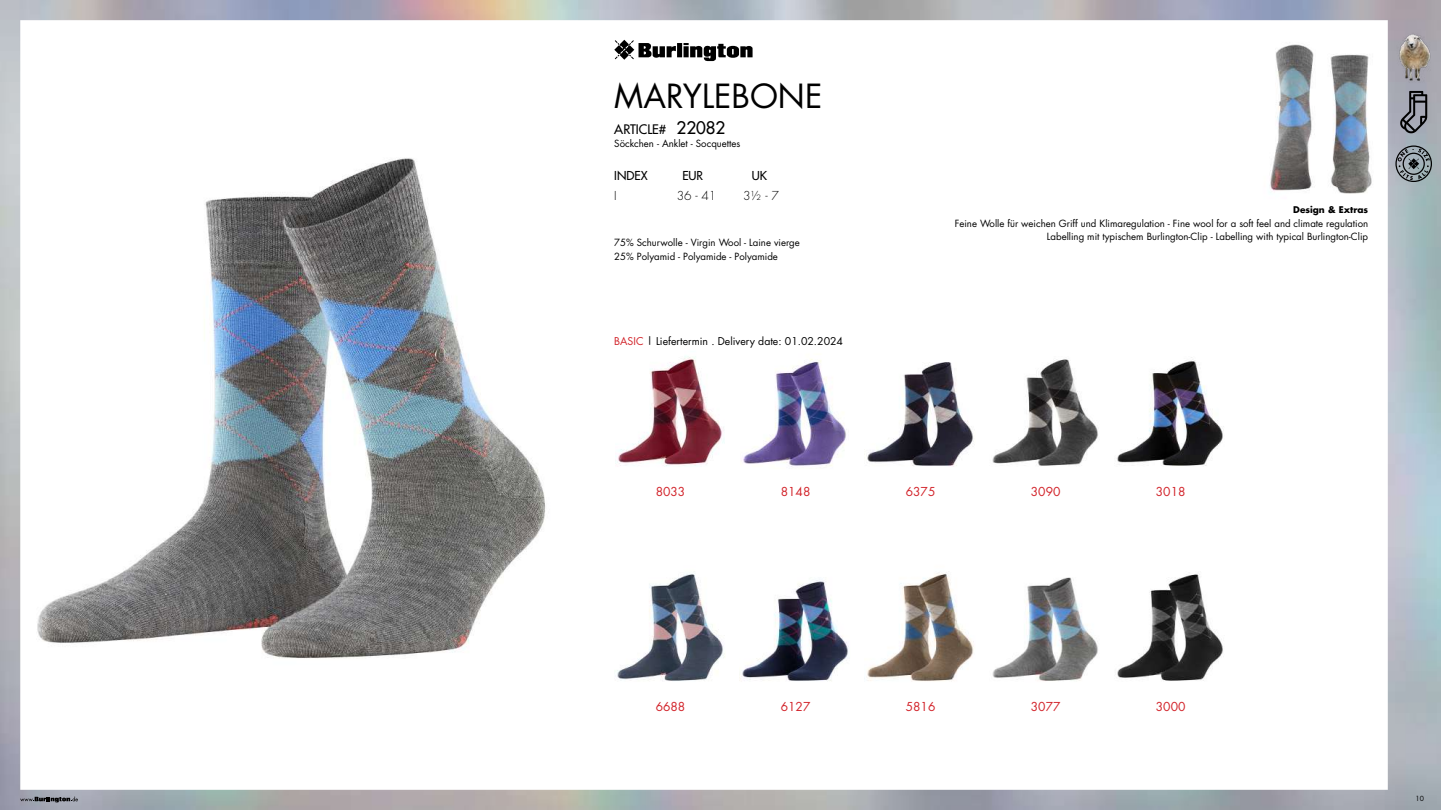
<style>
.page{position:relative;width:1441px;height:810px;background:#fff}
.page>*{position:absolute;margin:0;border:0;box-sizing:border-box;transform-origin:0 0}
.t1{font:32.4px "Futura Std";color:#000}
.t2{font:12.9px "Futura";color:#000}
.t3{font:12px "Futura Std";color:#d2232a}
.t4{font:12px "Futura";color:#000}
.t5{font:300 12px "Futura Std";color:#000}
.t6{font:10.5px "Futura Std";color:#000}
.t7{font:9.6px/13.5px "Futura Std";color:#000}
.t8{font:700 9px "Futura";color:#000}
.t9{font:6.9px "Futura Std";color:#000}
.s1{font-size:16.8px}
.s2{color:#d2232a}
.s3{font-size:8.7px}
</style>
<div class="page">
<img style="left:0;top:0;width:1440px;height:810px">
<svg style="left:20px;top:797px;width:58px;height:5px"></svg>
<img style="left:1396px;top:32px;width:36px;height:54px">
<div style="left:1395px;top:146px;width:36px;height:36px;border:1px solid #000;border-radius:50%"></div>
<svg style="left:1397px;top:148px;width:32px;height:32px"></svg>
<svg style="left:1399px;top:91px;width:27px;height:42px"></svg>
<img style="left:615px;top:340px;width:109px;height:131px">
<img style="left:740px;top:342px;width:108px;height:130px">
<img style="left:614px;top:555px;width:111px;height:132px">
<img style="left:739px;top:555px;width:111px;height:132px">
<img style="left:864px;top:339px;width:111px;height:133px">
<img style="left:864px;top:555px;width:111px;height:132px">
<img style="left:989px;top:555px;width:111px;height:132px">
<img style="left:989px;top:339px;width:111px;height:133px">
<img style="left:1114px;top:339px;width:111px;height:133px">
<img style="left:1114px;top:555px;width:111px;height:132px">
<svg style="left:614px;top:40px;width:138px;height:21px"></svg>
<h1 class="t1" style="left:614px;top:76px;width:209px">MARYLEBONE</h1>
<h2 class="t2" style="left:614px;top:121px;width:113px">ARTICLE# <span class="s1">22082</span></h2>
<p class="t7" style="left:614px;top:137px;width:127px">Söckchen - Anklet - Socquettes</p>
<p class="t4" style="left:614px;top:168px;width:35px">INDEX</p>
<p class="t4" style="left:682px;top:168px;width:22px">EUR</p>
<p class="t4" style="left:751px;top:168px;width:17px">UK</p>
<p class="t5" style="left:614px;top:188px;width:4px">I</p>
<p class="t5" style="left:676px;top:188px;width:41px">36 - 41</p>
<p class="t5" style="left:743px;top:188px;width:37px">3½ - 7</p>
<p class="t7" style="left:614px;top:236px;width:187px">75% Schurwolle - Virgin Wool - Laine vierge<br>25% Polyamid - Polyamide - Polyamide</p>
<p class="t6" style="left:614px;top:334px;width:230px"><span class="s2">BASIC</span> <span class="s3">|</span> Liefertermin . Delivery date: 01.02.2024</p>
<p class="t3" style="left:655px;top:484px;width:31px">8033</p>
<p class="t3" style="left:780px;top:484px;width:31px">8148</p>
<p class="t8" style="left:1293px;top:204px;width:76px">Design &amp; Extras</p>
<p class="t7" style="left:954px;top:217px;width:415px;text-align:right">Feine Wolle für weichen Griff und Klimaregulation - Fine wool for a soft feel and climate regulation<br>Labelling mit typischem Burlington-Clip - Labelling with typical Burlington-Clip</p>
<p class="t3" style="left:905px;top:484px;width:31px">6375</p>
<p class="t3" style="left:1030px;top:484px;width:31px">3090</p>
<p class="t3" style="left:1155px;top:484px;width:31px">3018</p>
<p class="t3" style="left:655px;top:699px;width:31px">6688</p>
<p class="t3" style="left:780px;top:699px;width:31px">6127</p>
<p class="t3" style="left:905px;top:699px;width:31px">5816</p>
<p class="t3" style="left:1030px;top:699px;width:31px">3077</p>
<p class="t3" style="left:1155px;top:699px;width:31px">3000</p>
<p class="t9" style="left:1415px;top:794px;width:10px">10</p>
</div>
